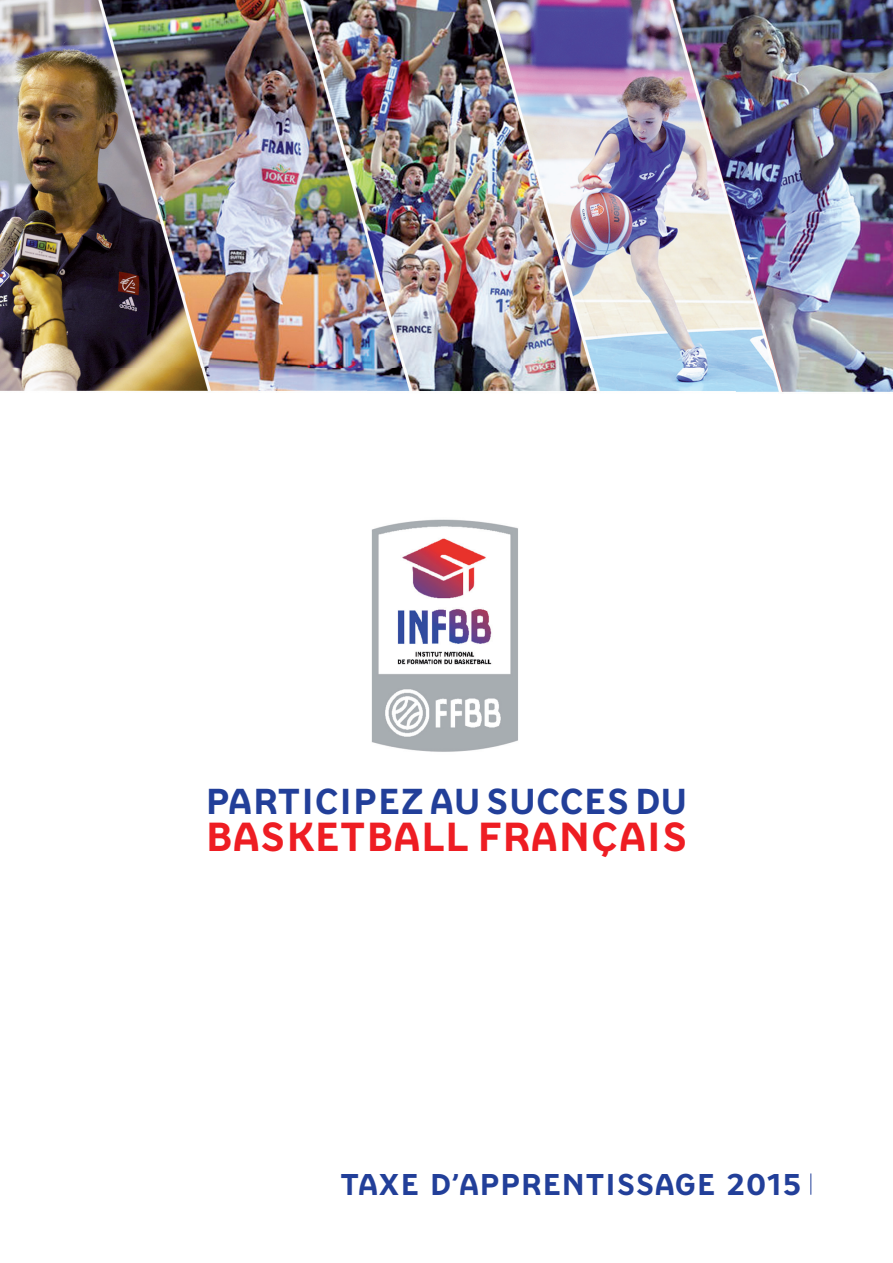
<style>
.page{position:relative;width:893px;height:1263px;background:#fff}
.page>*{position:absolute;margin:0;border:0;box-sizing:border-box;transform-origin:0 0}
.t1{font:40.5px "FFBB";color:#ee1d23}
.t2{font:36px "FFBB";color:#223f99}
.t3{font:30px "FFBB";color:#223f99}
</style>
<div class="page">
<img style="left:0;top:0;width:735px;height:368px">
<img style="left:735px;top:0;width:158px;height:1195px">
<img style="left:0;top:368px;width:367px;height:23px">
<img style="left:367px;top:368px;width:369px;height:158px">
<img style="left:735px;top:526px;width:1px;height:669px">
<svg style="left:810px;top:1173px;width:1px;height:22px"></svg>
<img style="left:367px;top:501px;width:177px;height:251px">
<p class="t2" style="left:205px;top:781px;width:484px">PARTICIPEZ AU SUCCES DU</p>
<h1 class="t1" style="left:205px;top:814px;width:484px">BASKETBALL FRANÇAIS</h1>
<p class="t3" style="left:340px;top:1167px;width:463px">TAXE D’APPRENTISSAGE 2015</p>
</div>
